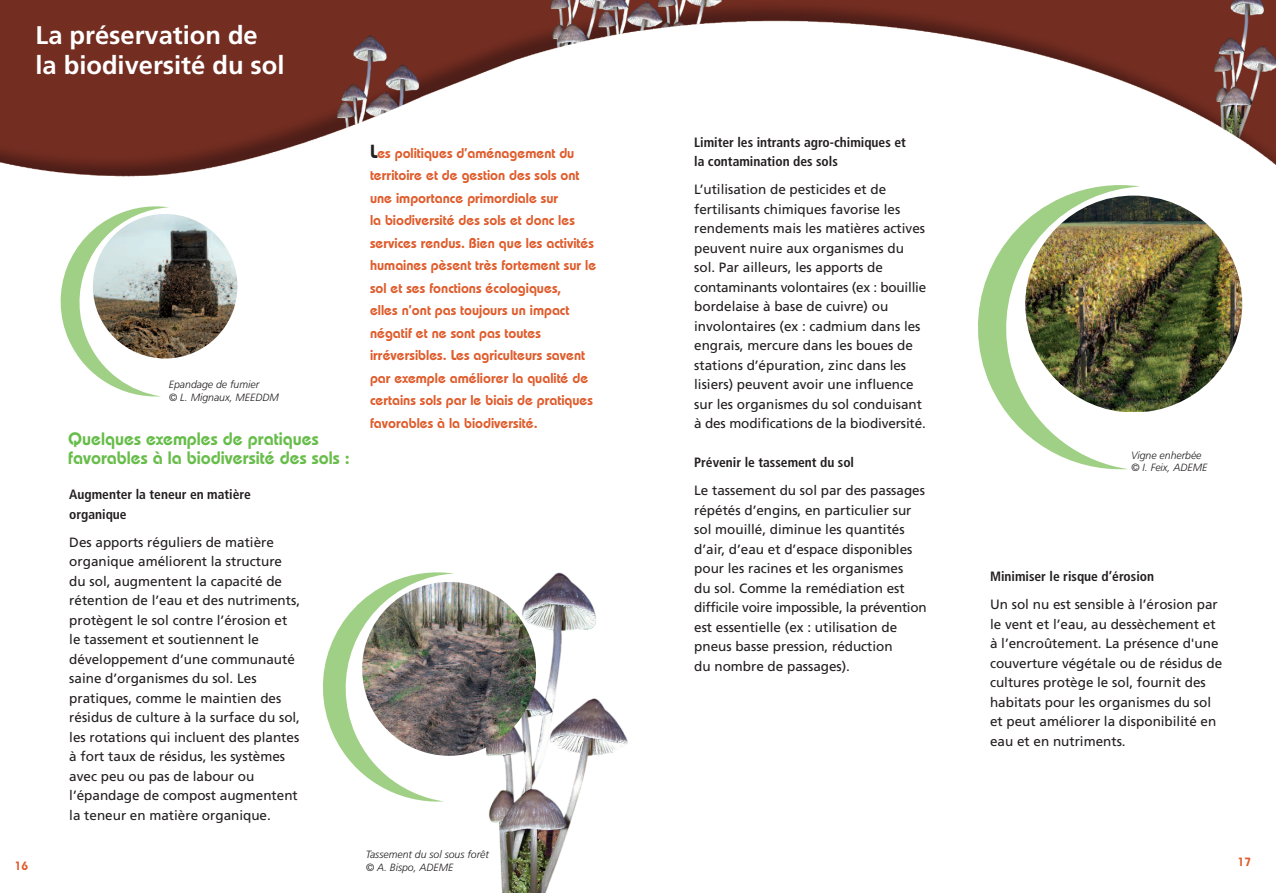
<style>
.page{position:relative;width:1276px;height:893px;background:#fff}
.page>*{position:absolute;margin:0;border:0;box-sizing:border-box;transform-origin:0 0}
.t1{font:700 25.5px/30.6px "Frutiger";color:#fff}
.t2{font:600 18px/19.5px "Bauhaus";color:#67bd4a}
.t3{font:600 14.25px/22.5px "Bauhaus";color:#df5c2c}
.t4{font:13.5px/19.5px "Frutiger";color:#231f20}
.t5{font:700 condensed 13.5px/19.5px "Frutiger";color:#231f20}
.t6{font:600 12px "Bauhaus";color:#df5c2c}
.t7{font:italic 300 10.5px/12.6px "Frutiger";color:#231f20}
.s1{font-size:18.9px;color:#231f20}
</style>
<div class="page">
<img style="left:0;top:0;width:1276px;height:893px">
<svg style="left:978px;top:185px;width:162px;height:284px"></svg>
<img style="left:1025px;top:196px;width:217px;height:215px;border-radius:50%">
<svg style="left:323px;top:572px;width:131px;height:230px"></svg>
<img style="left:362px;top:582px;width:174px;height:174px;border-radius:50%">
<svg style="left:61px;top:206px;width:108px;height:190px"></svg>
<img style="left:93px;top:214px;width:144px;height:144px;border-radius:50%">
<h1 class="t1" style="left:36px;top:22px;width:250px">La préservation de la biodiversité du sol</h1>
<p class="t6" style="left:15px;top:861px;width:15px">16</p>
<p class="t7" style="left:169px;top:379px;width:111px">Epandage de fumier<br>© L. Mignaux, MEEDDM</p>
<h2 class="t2" style="left:68px;top:430px;width:283px">Quelques exemples de pratiques favorables à la biodiversité des sols :</h2>
<p class="t5" style="left:69px;top:486px;width:183px">Augmenter la teneur en matière organique</p>
<p class="t4" style="left:69px;top:533px;width:232px">Des apports réguliers de matière organique améliorent la structure du sol, augmentent la capacité de rétention de l’eau et des nutriments, protègent le sol contre l’érosion et le tassement et soutiennent le développement d’une communauté saine d’organismes du sol. Les pratiques, comme le maintien des résidus de culture à la surface du sol, les rotations qui incluent des plantes à fort taux de résidus, les systèmes avec peu ou pas de labour ou l’épandage de compost augmentent la teneur en matière organique.</p>
<p class="t3" style="left:370px;top:143px;width:228px"><span class="s1">L</span>es politiques d’aménagement du territoire et de gestion des sols ont une importance primordiale sur<br>la biodiversité des sols et donc les services rendus. Bien que les activités humaines pèsent très fortement sur le sol et ses fonctions écologiques,<br>elles n’ont pas toujours un impact négatif et ne sont pas toutes irréversibles. Les agriculteurs savent par exemple améliorer la qualité de certains sols par le biais de pratiques favorables à la biodiversité.</p>
<p class="t7" style="left:366px;top:849px;width:125px">Tassement du sol sous forêt © A. Bispo, ADEME</p>
<p class="t5" style="left:694px;top:133px;width:213px">Limiter les intrants agro-chimiques et la contamination des sols</p>
<p class="t4" style="left:694px;top:181px;width:233px">L’utilisation de pesticides et de fertilisants chimiques favorise les rendements mais les matières actives peuvent nuire aux organismes du sol. Par ailleurs, les apports de contaminants volontaires (ex : bouillie bordelaise à base de cuivre) ou involontaires (ex : cadmium dans les engrais, mercure dans les boues de stations d’épuration, zinc dans les lisiers) peuvent avoir une influence sur les organismes du sol conduisant à des modifications de la biodiversité.</p>
<p class="t5" style="left:694px;top:454px;width:161px">Prévenir le tassement du sol</p>
<p class="t4" style="left:694px;top:482px;width:234px">Le tassement du sol par des passages répétés d’engins, en particulier sur sol mouillé, diminue les quantités d’air, d’eau et d’espace disponibles pour les racines et les organismes<br>du sol. Comme la remédiation est difficile voire impossible, la prévention est essentielle (ex : utilisation de pneus basse pression, réduction<br>du nombre de passages).</p>
<p class="t7" style="left:1131px;top:449px;width:78px">Vigne enherbée © I. Feix, ADEME</p>
<p class="t5" style="left:990px;top:568px;width:166px">Minimiser le risque d’érosion</p>
<p class="t4" style="left:990px;top:596px;width:234px">Un sol nu est sensible à l’érosion par le vent et l’eau, au dessèchement et à l’encroûtement. La présence d'une couverture végétale ou de résidus de cultures protège le sol, fournit des habitats pour les organismes du sol et peut améliorer la disponibilité en eau et en nutriments.</p>
<p class="t6" style="left:1237px;top:857px;width:15px">17</p>
</div>
